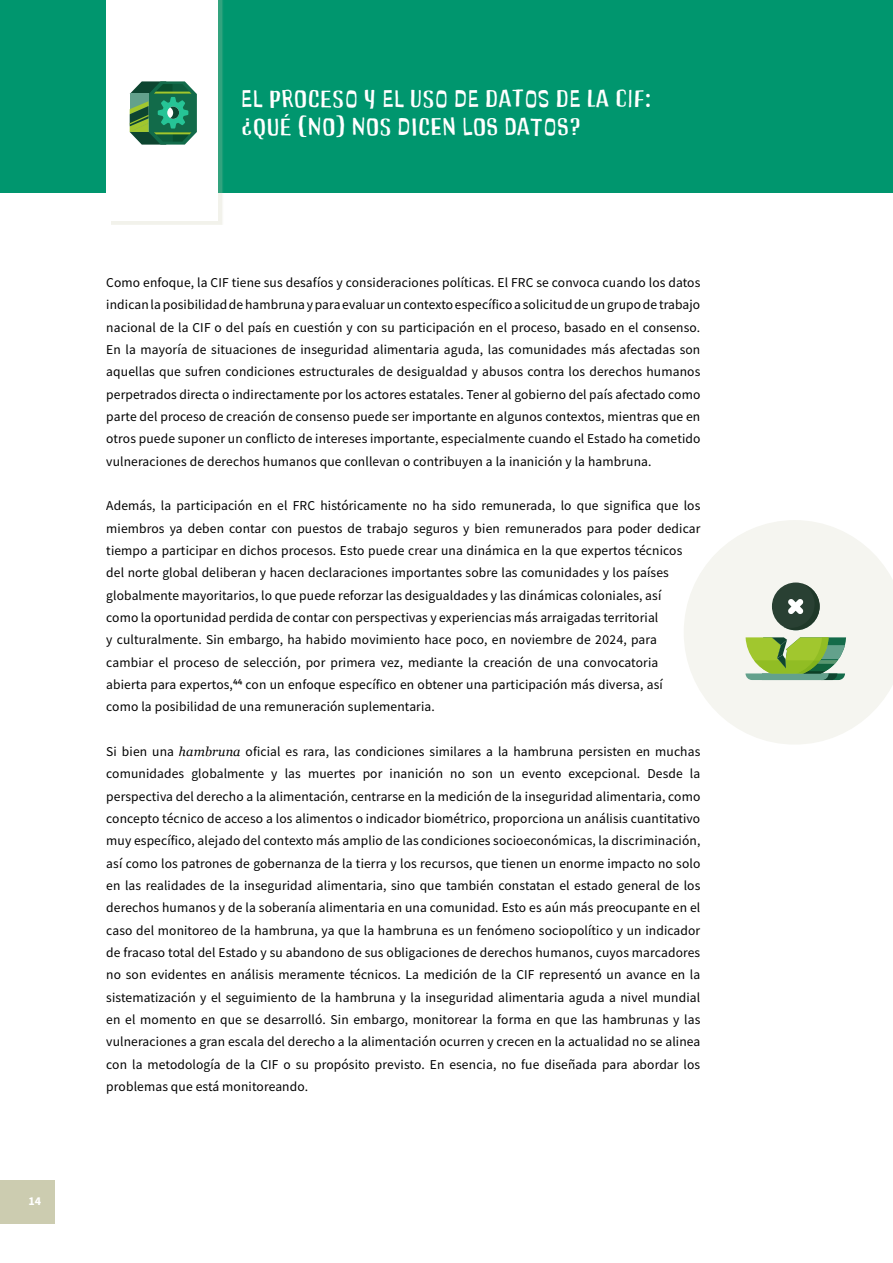
<style>
.page{position:relative;width:893px;height:1263px;background:#fff}
.page>*{position:absolute;margin:0;border:0;box-sizing:border-box;transform-origin:0 0}
.t1{font:25.5px/28.5px "Fian Headline";letter-spacing:.025em;color:#fff}
.t2{font:13.5px/22.4px "Fiantext";letter-spacing:.01em;color:#000;text-align:justify}
.t3{font:700 12px "Fiantext";color:#fff}
.s1{font-family:"Georgia";font-style:italic;font-size:12.75px}
</style>
<div class="page">
<svg style="left:684px;top:520px;width:209px;height:224px;fill:#f5f5f0"></svg>
<div style="left:0;top:0;width:893px;height:192px;background:#00966e"></div>
<div style="left:111px;top:0;width:112px;height:225px;background:#ccccb0;opacity:.25"></div>
<div style="left:106px;top:0;width:112px;height:220px;background:#fff"></div>
<div style="left:0;top:1180px;width:54px;height:44px;background:#ccccb0"></div>
<svg style="left:130px;top:81px;width:67px;height:64px;background:#3c865d"></svg>
<div style="left:772px;top:582px;width:48px;height:48px;background:#294033;border-radius:50%"></div>
<svg style="left:782px;top:584px;width:38px;height:46px"></svg>
<svg style="left:745px;top:637px;width:101px;height:43px;background:#8ab45f"></svg>
<p class="t3" style="left:29px;top:1193px;width:14px">14</p>
<h1 class="t1" style="left:241px;top:84px;width:411px">EL PROCESO Y EL USO DE DATOS DE LA CIF: ¿QUÉ (NO) NOS DICEN LOS DATOS?</h1>
<p class="t2" style="left:106px;top:271px;width:596px">Como enfoque, la CIF tiene sus desafíos y consideraciones políticas. El FRC se convoca cuando los datos indican la posibilidad de hambruna y para evaluar un contexto específico a solicitud de un grupo de trabajo nacional de la CIF o del país en cuestión y con su participación en el proceso, basado en el consenso.<br>En la mayoría de situaciones de inseguridad alimentaria aguda, las comunidades más afectadas son aquellas que sufren condiciones estructurales de desigualdad y abusos contra los derechos humanos perpetrados directa o indirectamente por los actores estatales. Tener al gobierno del país afectado como parte del proceso de creación de consenso puede ser importante en algunos contextos, mientras que en otros puede suponer un conflicto de intereses importante, especialmente cuando el Estado ha cometido vulneraciones de derechos humanos que conllevan o contribuyen a la inanición y la hambruna.</p>
<p class="t2" style="left:106px;top:495px;width:596px;text-align:left">Además, la participación en el FRC históricamente no ha sido remunerada, lo que significa que los miembros ya deben contar con puestos de trabajo seguros y bien remunerados para poder dedicar tiempo a participar en dichos procesos. Esto puede crear una dinámica en la que expertos técnicos del norte global deliberan y hacen declaraciones importantes sobre las comunidades y los países globalmente mayoritarios, lo que puede reforzar las desigualdades y las dinámicas coloniales, así<br>como la oportunidad perdida de contar con perspectivas y experiencias más arraigadas territorial<br>y culturalmente. Sin embargo, ha habido movimiento hace poco, en noviembre de 2024, para cambiar el proceso de selección, por primera vez, mediante la creación de una convocatoria abierta para expertos,<sup>44</sup> con un enfoque específico en obtener una participación más diversa, así<br>como la posibilidad de una remuneración suplementaria.</p>
<p class="t2" style="left:106px;top:740px;width:596px">Si bien una <span class="s1">hambruna</span> oficial es rara, las condiciones similares a la hambruna persisten en muchas comunidades globalmente y las muertes por inanición no son un evento excepcional. Desde la perspectiva del derecho a la alimentación, centrarse en la medición de la inseguridad alimentaria, como concepto técnico de acceso a los alimentos o indicador biométrico, proporciona un análisis cuantitativo muy específico, alejado del contexto más amplio de las condiciones socioeconómicas, la discriminación, así como los patrones de gobernanza de la tierra y los recursos, que tienen un enorme impacto no solo en las realidades de la inseguridad alimentaria, sino que también constatan el estado general de los derechos humanos y de la soberanía alimentaria en una comunidad. Esto es aún más preocupante en el caso del monitoreo de la hambruna, ya que la hambruna es un fenómeno sociopolítico y un indicador de fracaso total del Estado y su abandono de sus obligaciones de derechos humanos, cuyos marcadores no son evidentes en análisis meramente técnicos. La medición de la CIF representó un avance en la sistematización y el seguimiento de la hambruna y la inseguridad alimentaria aguda a nivel mundial en el momento en que se desarrolló. Sin embargo, monitorear la forma en que las hambrunas y las vulneraciones a gran escala del derecho a la alimentación ocurren y crecen en la actualidad no se alinea con la metodología de la CIF o su propósito previsto. En esencia, no fue diseñada para abordar los problemas que está monitoreando.</p>
</div>
